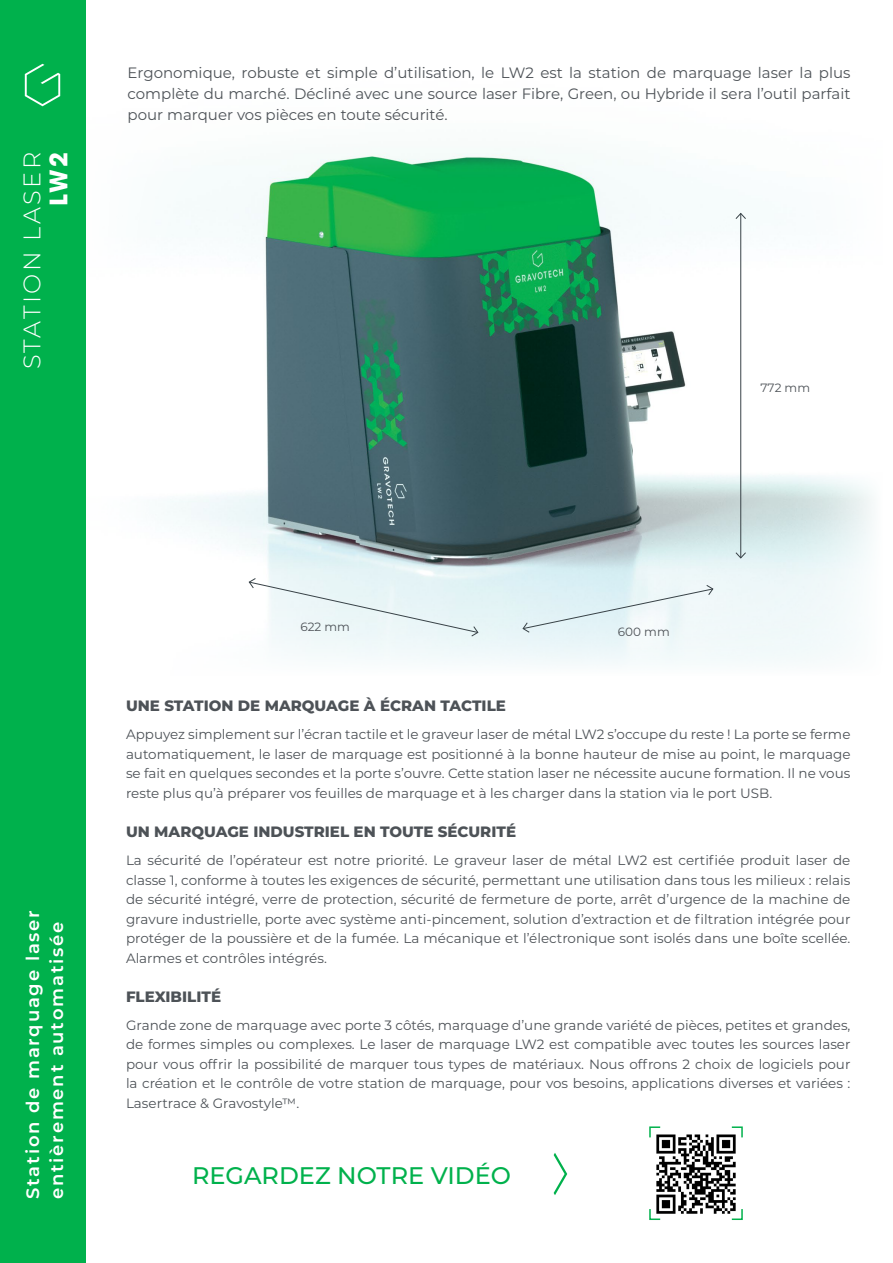
<style>
.page{position:relative;width:893px;height:1263px;background:#fff}
.page>*{position:absolute;margin:0;border:0;box-sizing:border-box;transform-origin:0 0}
.t1{font:500 24px "Montserrat";color:#00b14c}
.t2{font:300 24px "Montserrat";letter-spacing:.1em;color:#fff}
.t3{font:700 24px "Avant Garde";color:#fff}
.t4{font:600 18px/24px "Montserrat";letter-spacing:.1em;color:#fff}
.t5{font:15px/21px "Montserrat";color:#4d5257;text-align:justify}
.t6{font:800 15px "Montserrat";color:#4d5257}
.t7{font:13.5px/19.5px "Montserrat";color:#4d5257;text-align:justify}
.t8{font:12px "Montserrat";color:#4d5257}
</style>
<div class="page">
<img style="left:85px;top:72px;width:788px;height:604px">
<div style="left:0;top:0;width:85px;height:1263px;background:#00b14c"></div>
<svg style="left:25px;top:64px;width:35px;height:42px"></svg>
<svg style="left:554px;top:1153px;width:13px;height:42px"></svg>
<svg style="left:522px;top:584px;width:192px;height:49px"></svg>
<svg style="left:248px;top:577px;width:231px;height:60px"></svg>
<hr style="left:740px;top:213px;width:1px;height:345px;background:#384247">
<svg style="left:735px;top:212px;width:12px;height:8px"></svg>
<svg style="left:735px;top:552px;width:12px;height:7px"></svg>
<svg style="left:649px;top:1126px;width:12px;height:12px"></svg>
<svg style="left:649px;top:1209px;width:13px;height:11px"></svg>
<svg style="left:731px;top:1126px;width:12px;height:12px"></svg>
<svg style="left:730px;top:1209px;width:13px;height:11px"></svg>
<img style="left:656px;top:1134px;width:80px;height:79px">
<h1 class="t2" style="left:16px;top:369px;width:219px;rotate:-90deg">STATION LASER</h1>
<h1 class="t3" style="left:43px;top:206px;width:55px;rotate:-90deg">LW2</h1>
<p class="t5" style="left:128px;top:62px;width:724px">Ergonomique, robuste et simple d’utilisation, le LW2 est la station de marquage laser la plus complète du marché. Décliné avec une source laser Fibre, Green, ou Hybride il sera l’outil parfait pour marquer vos pièces en toute sécurité.</p>
<p class="t8" style="left:760px;top:379px;width:51px">772 mm</p>
<h2 class="t4" style="left:20px;top:1199px;width:291px;rotate:-90deg">Station de marquage laser entièrement automatisée</h2>
<p class="t8" style="left:300px;top:618px;width:51px">622 mm</p>
<p class="t8" style="left:618px;top:624px;width:53px">600 mm</p>
<p class="t6" style="left:126px;top:695px;width:381px">UNE STATION DE MARQUAGE À ÉCRAN TACTILE</p>
<p class="t7" style="left:126px;top:724px;width:726px">Appuyez simplement sur l’écran tactile et le graveur laser de métal LW2 s’occupe du reste ! La porte se ferme automatiquement, le laser de marquage est positionné à la bonne hauteur de mise au point, le marquage se fait en quelques secondes et la porte s’ouvre. Cette station laser ne nécessite aucune formation. Il ne vous reste plus qu’à préparer vos feuilles de marquage et à les charger dans la station via le port USB.</p>
<p class="t6" style="left:126px;top:821px;width:392px">UN MARQUAGE INDUSTRIEL EN TOUTE SÉCURITÉ</p>
<p class="t7" style="left:126px;top:850px;width:726px">La sécurité de l’opérateur est notre priorité. Le graveur laser de métal LW2 est certifiée produit laser de classe 1, conforme à toutes les exigences de sécurité, permettant une utilisation dans tous les milieux : relais de sécurité intégré, verre de protection, sécurité de fermeture de porte, arrêt d’urgence de la machine de gravure industrielle, porte avec système anti-pincement, solution d’extraction et de filtration intégrée pour protéger de la poussière et de la fumée. La mécanique et l’électronique sont isolés dans une boîte scellée.<br>Alarmes et contrôles intégrés.</p>
<p class="t6" style="left:126px;top:985px;width:97px">FLEXIBILITÉ</p>
<p class="t7" style="left:126px;top:1015px;width:726px">Grande zone de marquage avec porte 3 côtés, marquage d’une grande variété de pièces, petites et grandes, de formes simples ou complexes. Le laser de marquage LW2 est compatible avec toutes les sources laser pour vous offrir la possibilité de marquer tous types de matériaux. Nous offrons 2 choix de logiciels pour la création et le contrôle de votre station de marquage, pour vos besoins, applications diverses et variées :<br>Lasertrace &amp; Gravostyle™.</p>
<h1 class="t1" style="left:192px;top:1159px;width:320px">REGARDEZ NOTRE VIDÉO</h1>
</div>
